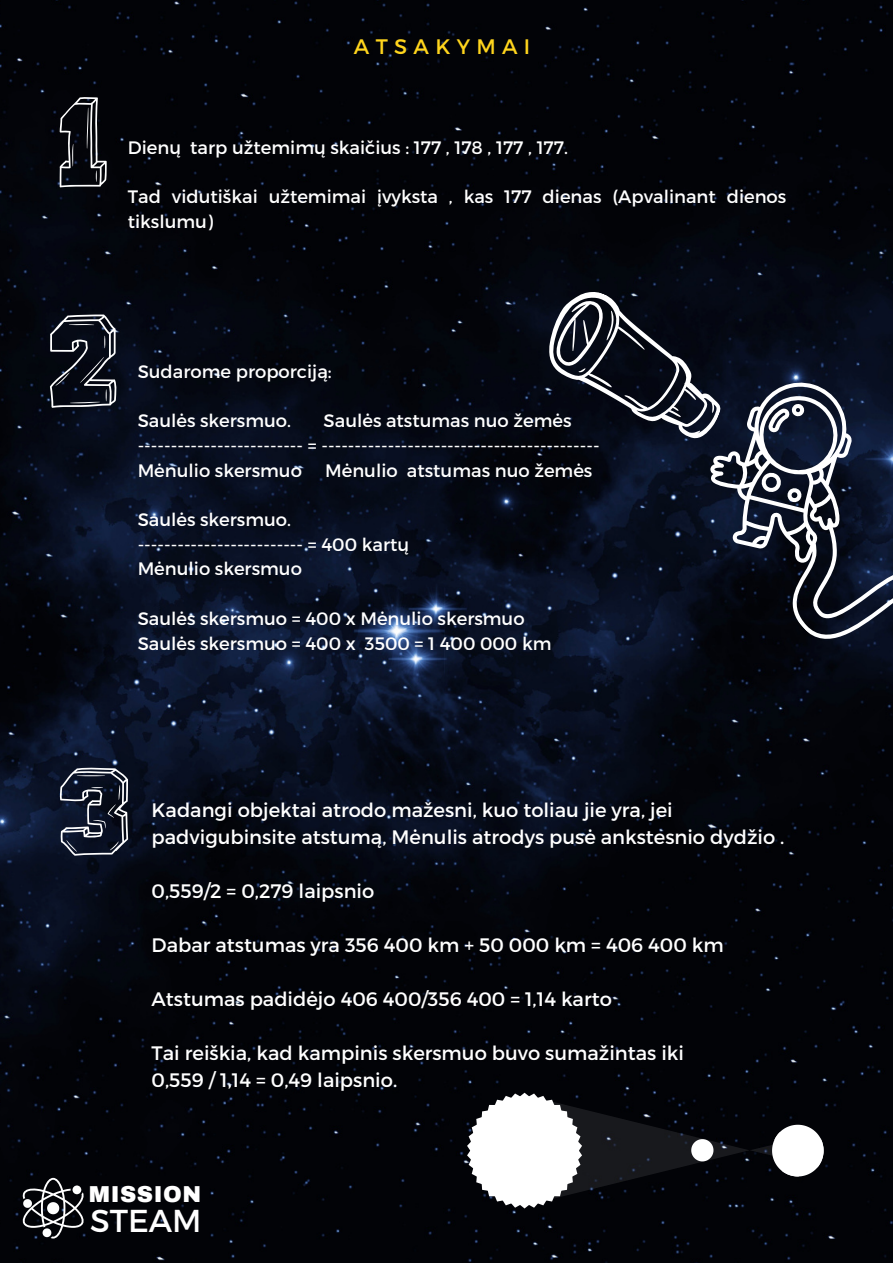
<style>
.page{position:relative;width:893px;height:1264px;background:#fff}
.page>*{position:absolute;margin:0;border:0;box-sizing:border-box;transform-origin:0 0}
.t1{font:31.65px "Montserrat";color:#fff}
.t2{font:900 22.5px "Archivo";letter-spacing:.025em;color:#fff}
.t3{font:21px "Montserrat";letter-spacing:.3em;color:#ffd51d}
.t4{font:19.5px/27px "Montserrat";color:#fff}
.t5{font:18px/24.8px "Montserrat";color:#fff}
</style>
<div class="page">
<img style="left:0;top:0;width:892px;height:1262px">
<svg style="left:60px;top:97px;width:47px;height:91px;background:#2d2f33"></svg>
<svg style="left:50px;top:314px;width:67px;height:94px;background:#2f323c"></svg>
<svg style="left:60px;top:767px;width:68px;height:88px;background:#363d4c"></svg>
<svg style="left:22px;top:1177px;width:63px;height:61px"></svg>
<svg style="left:467px;top:1092px;width:356px;height:116px"></svg>
<svg style="left:533px;top:281px;width:211px;height:163px;background:#1d212b"></svg>
<svg style="left:668px;top:357px;width:224px;height:315px;background:#262c3b"></svg>
<p class="t3" style="left:354px;top:33px;width:178px">ATSAKYMAI</p>
<p class="t5" style="left:128px;top:134px;width:441px">Dienų tarp užtemimų skaičius : 177 , 178 , 177 , 177.</p>
<p class="t5" style="left:128px;top:184px;width:660px">Tad vidutiškai užtemimai įvyksta , kas 177 dienas (Apvalinant dienos tikslumu)</p>
<p class="t5" style="left:138px;top:358px;width:195px">Sudarome proporciją:</p>
<p class="t5" style="left:138px;top:407px;width:155px">Saulės skersmuo.</p>
<p class="t5" style="left:138px;top:407px;width:463px;text-indent:186px">Saulės atstumas nuo žemės ------------------------- = ------------------------------------------<br>Mėnulio skersmuo</p>
<p class="t5" style="left:325px;top:457px;width:269px">Mėnulio atstumas nuo žemės</p>
<p class="t5" style="left:138px;top:506px;width:273px">Saulės skersmuo. ------------------------- = 400 kartų<br>Mėnulio skersmuo</p>
<p class="t5" style="left:138px;top:605px;width:415px">Saulės skersmuo = 400 x Mėnulio skersmuo<br>Saulės skersmuo = 400 x 3500 = 1 400 000 km</p>
<p class="t4" style="left:152px;top:796px;width:634px">Kadangi objektai atrodo mažesni, kuo toliau jie yra, jei padvigubinsite atstumą, Mėnulis atrodys pusė ankstesnio dydžio .</p>
<p class="t4" style="left:152px;top:877px;width:224px">0,559/2 = 0,279 laipsnio</p>
<p class="t4" style="left:152px;top:931px;width:573px">Dabar atstumas yra 356 400 km + 50 000 km = 406 400 km</p>
<p class="t4" style="left:152px;top:984px;width:461px">Atstumas padidėjo 406 400/356 400 = 1,14 karto</p>
<p class="t4" style="left:152px;top:1038px;width:534px">Tai reiškia, kad kampinis skersmuo buvo sumažintas iki<br>0,559 / 1,14 = 0,49 laipsnio.</p>
<p class="t2" style="left:89px;top:1182px;width:114px">MISSION</p>
<h1 class="t1" style="left:90px;top:1199px;width:113px">STEAM</h1>
</div>
